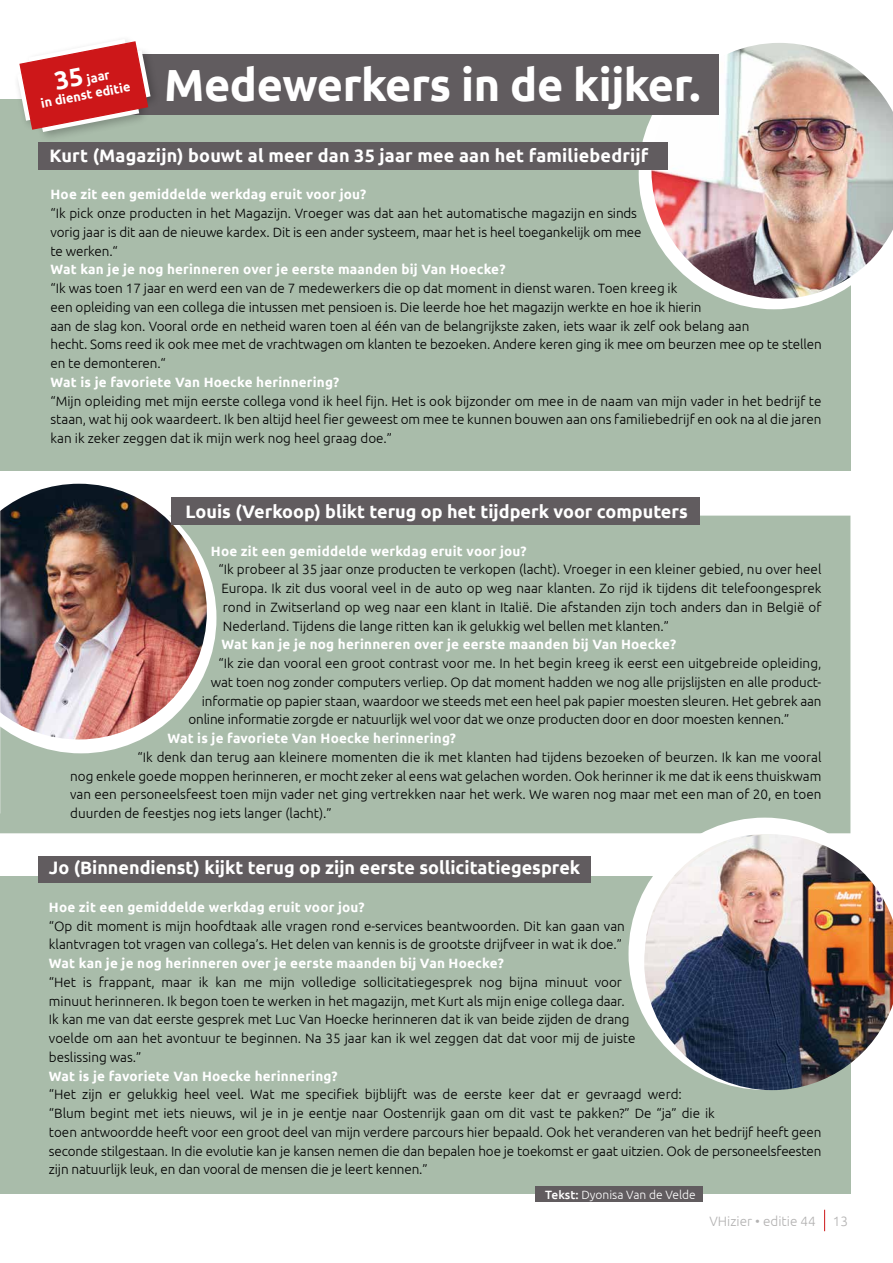
<style>
.page{position:relative;width:893px;height:1263px;background:#fff}
.page>*{position:absolute;margin:0;border:0;box-sizing:border-box;transform-origin:0 0}
.t1{font:700 45px "Ubuntu";letter-spacing:-.01em;color:#fff}
.t2{font:700 18px "Ubuntu";color:#fff}
.t3{font:300 13.5px/18.8px "Ubuntu";letter-spacing:-.01em;color:#000}
.t4{font:700 13.5px "Ubuntu";letter-spacing:.015em;color:#fff}
.t5{font:300 13.5px "Ubuntu";color:#b3b2b2}
.t6{font:700 12.75px/15.3px "Ubuntu";color:#fff;text-align:center}
.t7{font:300 12px "Ubuntu";color:#fff}
.s1{font-size:25.35px}
.s2{font-weight:500}
</style>
<div class="page">
<div style="left:0;top:516px;width:850px;height:317px;background:#a9bcaa"></div>
<div style="left:0;top:876px;width:850px;height:318px;background:#a9bcaa"></div>
<div style="left:0;top:100px;width:850px;height:371px;background:#a9bcaa"></div>
<svg style="left:0;top:483px;width:216px;height:270px"></svg>
<svg style="left:639px;top:54px;width:212px;height:255px"></svg>
<img style="left:651px;top:43px;width:242px;height:256px">
<img style="left:0;top:484px;width:207px;height:255px">
<svg style="left:628px;top:818px;width:223px;height:198px"></svg>
<img style="left:644px;top:834px;width:249px;height:256px">
<div style="left:38px;top:142px;width:630px;height:27px;background:#615c5f"></div>
<div style="left:171px;top:498px;width:529px;height:27px;background:#615c5f"></div>
<div style="left:38px;top:855px;width:553px;height:27px;background:#615c5f"></div>
<svg style="left:824px;top:1210px;width:1px;height:21px"></svg>
<div style="left:87px;top:55px;width:632px;height:60px;background:#615c5f"></div>
<div style="left:536px;top:1186px;width:167px;height:16px;background:#615c5f"></div>
<div style="left:13px;top:35px;width:148px;height:108px;background:#000;opacity:.25"></div>
<svg style="left:11px;top:35px;width:145px;height:135px"></svg>
<p class="t6" style="left:37px;top:81px;width:92px;rotate:-11deg"><span class="s1">35</span> jaar<br>in dienst editie</p>
<h1 class="t1" style="left:164px;top:58px;width:538px">Medewerkers in de kijker.</h1>
<h2 class="t2" style="left:50px;top:144px;width:600px">Kurt (Magazijn) bouwt al meer dan 35 jaar mee aan het familiebedrijf</h2>
<p class="t4" style="left:50px;top:186px;width:317px">Hoe zit een gemiddelde werkdag eruit voor jou?</p>
<p class="t3" style="left:50px;top:204px;width:593px">“Ik pick onze producten in het Magazijn. Vroeger was dat aan het automatische magazijn en sinds vorig jaar is dit aan de nieuwe kardex. Dit is een ander systeem, maar het is heel toegankelijk om mee te werken.“</p>
<p class="t4" style="left:50px;top:261px;width:456px">Wat kan je je nog herinneren over je eerste maanden bij Van Hoecke?</p>
<p class="t3" style="left:50px;top:279px;width:773px">“Ik was toen 17 jaar en werd een van de 7 medewerkers die op dat moment in dienst waren. Toen kreeg ik<br>een opleiding van een collega die intussen met pensioen is. Die leerde hoe het magazijn werkte en hoe ik hierin<br>aan de slag kon. Vooral orde en netheid waren toen al één van de belangrijkste zaken, iets waar ik zelf ook belang aan<br>hecht. Soms reed ik ook mee met de vrachtwagen om klanten te bezoeken. Andere keren ging ik mee om beurzen mee op te stellen en te demonteren.“</p>
<p class="t4" style="left:50px;top:374px;width:290px">Wat is je favoriete Van Hoecke herinnering?</p>
<p class="t3" style="left:50px;top:391px;width:773px;text-align:justify">“Mijn opleiding met mijn eerste collega vond ik heel fijn. Het is ook bijzonder om mee in de naam van mijn vader in het bedrijf te staan, wat hij ook waardeert. Ik ben altijd heel fier geweest om mee te kunnen bouwen aan ons familiebedrijf en ook na al die jaren kan ik zeker zeggen dat ik mijn werk nog heel graag doe.”</p>
<h2 class="t2" style="left:185px;top:501px;width:504px">Louis (Verkoop) blikt terug op het tijdperk voor computers</h2>
<p class="t4" style="left:211px;top:543px;width:317px">Hoe zit een gemiddelde werkdag eruit voor jou?</p>
<p class="t3" style="left:218px;top:560px;width:605px;text-align:justify">“Ik probeer al 35 jaar onze producten te verkopen (lacht). Vroeger in een kleiner gebied, nu over heel Europa. Ik zit dus vooral veel in de auto op weg naar klanten. Zo rijd ik tijdens dit telefoongesprek rond in Zwitserland op weg naar een klant in Italië. Die afstanden zijn toch anders dan in België of Nederland. Tijdens die lange ritten kan ik gelukkig wel bellen met klanten.”</p>
<p class="t4" style="left:221px;top:636px;width:456px">Wat kan je je nog herinneren over je eerste maanden bij Van Hoecke?</p>
<p class="t3" style="left:218px;top:654px;width:604px">“Ik zie dan vooral een groot contrast voor me. In het begin kreeg ik eerst een uitgebreide opleiding,</p>
<p class="t3" style="left:211px;top:672px;width:612px">wat toen nog zonder computers verliep. Op dat moment hadden we nog alle prijslijsten en alle product-</p>
<p class="t3" style="left:202px;top:691px;width:621px">informatie op papier staan, waardoor we steeds met een heel pak papier moesten sleuren. Het gebrek aan</p>
<p class="t3" style="left:188px;top:710px;width:602px">online informatie zorgde er natuurlijk wel voor dat we onze producten door en door moesten kennen.”</p>
<p class="t4" style="left:167px;top:730px;width:290px">Wat is je favoriete Van Hoecke herinnering?</p>
<p class="t3" style="left:70px;top:747px;width:753px;text-align:justify;text-indent:67px">“Ik denk dan terug aan kleinere momenten die ik met klanten had tijdens bezoeken of beurzen. Ik kan me vooral nog enkele goede moppen herinneren, er mocht zeker al eens wat gelachen worden. Ook herinner ik me dat ik eens thuiskwam van een personeelsfeest toen mijn vader net ging vertrekken naar het werk. We waren nog maar met een man of 20, en toen duurden de feestjes nog iets langer (lacht).”</p>
<h2 class="t2" style="left:49px;top:857px;width:533px">Jo (Binnendienst) kijkt terug op zijn eerste sollicitatiegesprek</h2>
<p class="t4" style="left:49px;top:899px;width:317px">Hoe zit een gemiddelde werkdag eruit voor jou?</p>
<p class="t3" style="left:49px;top:916px;width:578px">“Op dit moment is mijn hoofdtaak alle vragen rond e-services beantwoorden. Dit kan gaan van klantvragen tot vragen van collega’s. Het delen van kennis is de grootste drijfveer in wat ik doe.”</p>
<p class="t4" style="left:49px;top:955px;width:456px">Wat kan je je nog herinneren over je eerste maanden bij Van Hoecke?</p>
<p class="t3" style="left:49px;top:972px;width:588px">“Het is frappant, maar ik kan me mijn volledige sollicitatiegesprek nog bijna minuut voor minuut herinneren. Ik begon toen te werken in het magazijn, met Kurt als mijn enige collega daar.<br>Ik kan me van dat eerste gesprek met Luc Van Hoecke herinneren dat ik van beide zijden de drang voelde om aan het avontuur te beginnen. Na 35 jaar kan ik wel zeggen dat dat voor mij de juiste beslissing was.”</p>
<p class="t4" style="left:49px;top:1068px;width:290px">Wat is je favoriete Van Hoecke herinnering?</p>
<p class="t3" style="left:49px;top:1085px;width:774px">“Het zijn er gelukkig heel veel. Wat me specifiek bijblijft was de eerste keer dat er gevraagd werd:<br>“Blum begint met iets nieuws, wil je in je eentje naar Oostenrijk gaan om dit vast te pakken?” De “ja” die ik<br>toen antwoordde heeft voor een groot deel van mijn verdere parcours hier bepaald. Ook het veranderen van het bedrijf heeft geen seconde stilgestaan. In die evolutie kan je kansen nemen die dan bepalen hoe je toekomst er gaat uitzien. Ook de personeelsfeesten zijn natuurlijk leuk, en dan vooral de mensen die je leert kennen.”</p>
<p class="t7" style="left:545px;top:1187px;width:152px"><span class="s2">Tekst:</span> Dyonisa Van de Velde</p>
<p class="t5" style="left:709px;top:1213px;width:108px">VHizier • editie 44</p>
<p class="t5" style="left:833px;top:1213px;width:17px">13</p>
</div>
